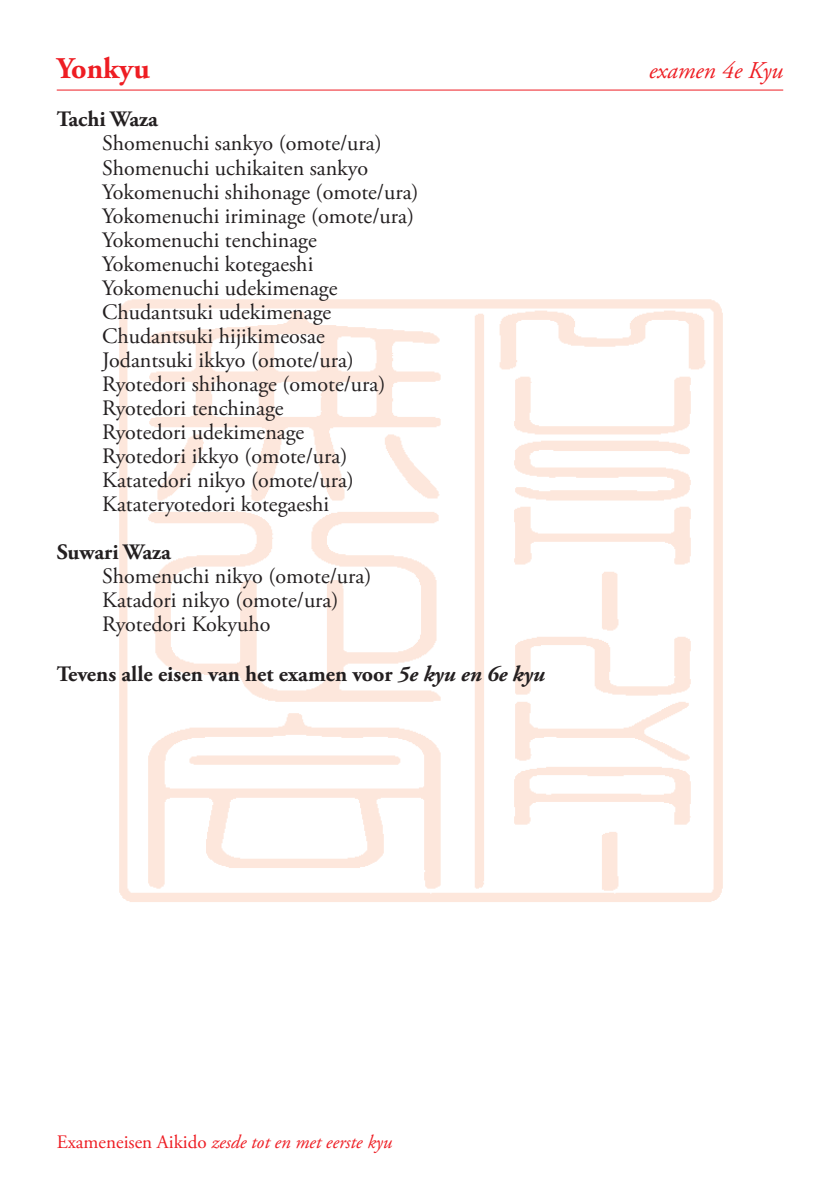
<style>
.page{position:relative;width:840px;height:1191px;background:#fff}
.page>*{position:absolute;margin:0;border:0;box-sizing:border-box;transform-origin:0 0}
.t1{font:700 30px "Adobe Garamond Pro";color:#ee1d23}
.t2{font:italic 24px "Adobe Garamond Pro";color:#ee1d23}
.t3{font:22px "Adobe Garamond Pro";color:#231f20}
.t4{font:700 22px "Adobe Garamond Pro";color:#231f20}
.t5{font:italic 19px "Adobe Garamond Pro";color:#ee1d23}
.s1{font-style:italic}
.s2{font-style:normal}
</style>
<div class="page">
<img style="left:119px;top:299px;width:604px;height:603px">
<hr style="left:57px;top:90px;width:725px;height:1px;background:#ee1d23">
<p class="t1" style="left:57px;top:51px;width:94px">Yonkyu</p>
<p class="t2" style="left:648px;top:56px;width:136px">examen 4e Kyu</p>
<p class="t4" style="left:57px;top:107px;width:103px">Tachi Waza</p>
<p class="t3" style="left:102px;top:130px;width:281px">Shomenuchi sankyo (omote/ura)</p>
<p class="t3" style="left:102px;top:154px;width:267px">Shomenuchi uchikaiten sankyo</p>
<p class="t3" style="left:102px;top:178px;width:318px">Yokomenuchi shihonage (omote/ura)</p>
<p class="t3" style="left:102px;top:202px;width:313px">Yokomenuchi iriminage (omote/ura)</p>
<p class="t3" style="left:102px;top:226px;width:216px">Yokomenuchi tenchinage</p>
<p class="t3" style="left:102px;top:250px;width:212px">Yokomenuchi kotegaeshi</p>
<p class="t3" style="left:102px;top:274px;width:237px">Yokomenuchi udekimenage</p>
<p class="t3" style="left:102px;top:298px;width:230px">Chudantsuki udekimenage</p>
<p class="t3" style="left:102px;top:322px;width:224px">Chudantsuki hijikimeosae</p>
<p class="t3" style="left:102px;top:346px;width:253px">Jodantsuki ikkyo (omote/ura)</p>
<p class="t3" style="left:102px;top:370px;width:285px">Ryotedori shihonage (omote/ura)</p>
<p class="t3" style="left:102px;top:394px;width:183px">Ryotedori tenchinage</p>
<p class="t3" style="left:102px;top:418px;width:203px">Ryotedori udekimenage</p>
<p class="t3" style="left:102px;top:442px;width:246px">Ryotedori ikkyo (omote/ura)</p>
<p class="t3" style="left:102px;top:466px;width:253px">Katatedori nikyo (omote/ura)</p>
<p class="t3" style="left:102px;top:490px;width:228px">Katateryotedori kotegaeshi</p>
<p class="t4" style="left:57px;top:539px;width:116px">Suwari Waza</p>
<p class="t3" style="left:102px;top:562px;width:271px">Shomenuchi nikyo (omote/ura)</p>
<p class="t3" style="left:102px;top:586px;width:238px">Katadori nikyo (omote/ura)</p>
<p class="t3" style="left:102px;top:610px;width:170px">Ryotedori Kokyuho</p>
<p class="t4" style="left:57px;top:661px;width:489px">Tevens alle eisen van het examen voor <span class="s1">5e kyu en 6e kyu</span></p>
<p class="t5" style="left:57px;top:1130px;width:337px"><span class="s2">Exameneisen Aikido</span> zesde tot en met eerste kyu</p>
</div>
